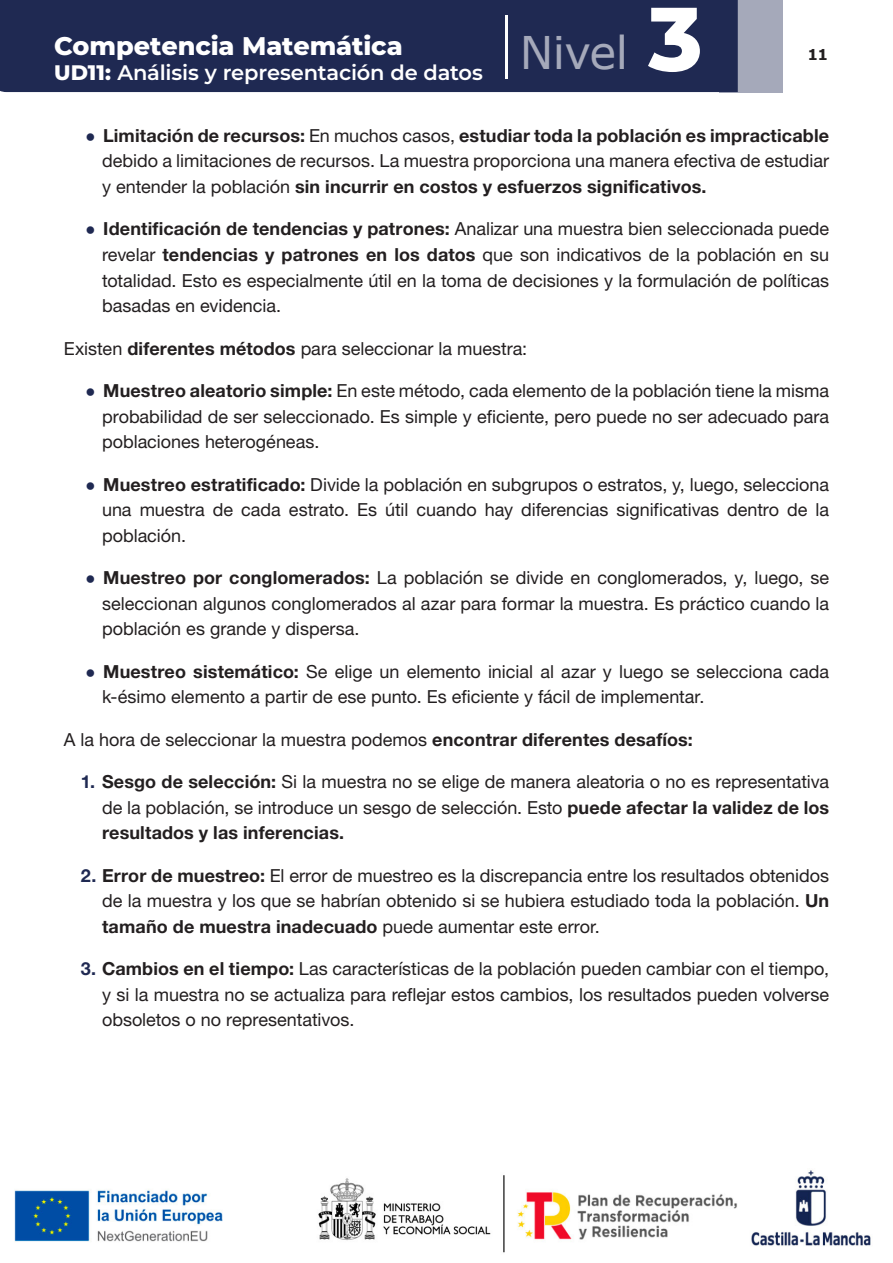
<style>
.page{position:relative;width:893px;height:1263px;background:#fff}
.page>*{position:absolute;margin:0;border:0;box-sizing:border-box;transform-origin:0 0}
.t1{font:45px "Verdana";letter-spacing:-.015em;color:#a5a9ba}
.t2{font:800 25.5px "Montserrat";letter-spacing:-.005em;color:#fff}
.t3{font:600 21px "Montserrat";letter-spacing:-.01em;color:#fff}
.PUNTO_PARRAFO_num{font:18px/25.5px "Helvetica Neue LT 55 Rm";color:#231f20;text-align:justify}
.t4{font:700 15px "Verdana";color:#231f20}
.s1{font-weight:800}
.s2{font-family:"Montserrat";font-weight:800;font-size:90px;color:#fff}
.s3{font-family:"Verdana";font-weight:700;font-size:15px;color:#1f2952}
.s4{font-family:"Helvetica Neue LT 75 Bd"}
.s5{font-family:"Helvetica Neue LT 75 Bd";color:#1f2952}
</style>
<div class="page">
<img style="left:14px;top:1170px;width:857px;height:83px">
<div style="left:719px;top:0;width:63px;height:92px;background:#a5a9ba"></div>
<div style="left:0;top:0;width:738px;height:92px;background:#1f2952"></div>
<hr style="left:505px;top:16px;width:2px;height:63px;background:#fff">
<h2 class="t2" style="left:54px;top:27px;width:350px">Competencia Matemática</h2>
<p class="t3" style="left:54px;top:58px;width:430px"><span class="s1">UD11:</span> Análisis y representación de datos</p>
<h1 class="t1" style="left:520px;top:22px;width:184px">Nivel <span class="s2">3</span></h1>
<p class="t4" style="left:807px;top:44px;width:22px">11</p>
<p class="PUNTO_PARRAFO_num" style="left:102px;top:122px;width:729px;text-indent:-17px"><span class="s3">•</span> <span class="s4">Limitación de recursos:</span> En muchos casos, <span class="s4">estudiar toda la población es impracticable </span>debido a limitaciones de recursos. La muestra proporciona una manera efectiva de estudiar y entender la población <span class="s4">sin incurrir en costos y esfuerzos significativos.</span></p>
<p class="PUNTO_PARRAFO_num" style="left:102px;top:216px;width:729px;text-indent:-17px"><span class="s3">•</span> <span class="s4">Identificación de tendencias y patrones:</span> Analizar una muestra bien seleccionada puede revelar <span class="s4">tendencias y patrones en los datos</span> que son indicativos de la población en su totalidad. Esto es especialmente útil en la toma de decisiones y la formulación de políticas basadas en evidencia.</p>
<p class="PUNTO_PARRAFO_num" style="left:64px;top:335px;width:465px">Existen <span class="s4">diferentes métodos</span> para seleccionar la muestra:</p>
<p class="PUNTO_PARRAFO_num" style="left:102px;top:377px;width:729px;text-indent:-17px"><span class="s3">•</span> <span class="s4">Muestreo aleatorio simple:</span> En este método, cada elemento de la población tiene la misma probabilidad de ser seleccionado. Es simple y eficiente, pero puede no ser adecuado para poblaciones heterogéneas.</p>
<p class="PUNTO_PARRAFO_num" style="left:102px;top:471px;width:729px;text-indent:-17px"><span class="s3">•</span> <span class="s4">Muestreo estratificado:</span> Divide la población en subgrupos o estratos, y, luego, selecciona una muestra de cada estrato. Es útil cuando hay diferencias significativas dentro de la población.</p>
<p class="PUNTO_PARRAFO_num" style="left:102px;top:564px;width:729px;text-indent:-17px"><span class="s3">•</span> <span class="s4">Muestreo por conglomerados:</span> La población se divide en conglomerados, y, luego, se seleccionan algunos conglomerados al azar para formar la muestra. Es práctico cuando la población es grande y dispersa.</p>
<p class="PUNTO_PARRAFO_num" style="left:102px;top:658px;width:729px;text-indent:-17px"><span class="s3">•</span> <span class="s4">Muestreo sistemático:</span> Se elige un elemento inicial al azar y luego se selecciona cada k-ésimo elemento a partir de ese punto. Es eficiente y fácil de implementar.</p>
<p class="PUNTO_PARRAFO_num" style="left:64px;top:726px;width:631px">A la hora de seleccionar la muestra podemos <span class="s4">encontrar diferentes desafíos:</span></p>
<p class="PUNTO_PARRAFO_num" style="left:102px;top:768px;width:729px;text-indent:-21px"><span class="s5">1.</span> <span class="s4">Sesgo de selección:</span> Si la muestra no se elige de manera aleatoria o no es representativa de la población, se introduce un sesgo de selección. Esto <span class="s4">puede afectar la validez de los resultados y las inferencias.</span></p>
<p class="PUNTO_PARRAFO_num" style="left:102px;top:862px;width:729px;text-indent:-21px"><span class="s5">2.</span> <span class="s4">Error de muestreo:</span> El error de muestreo es la discrepancia entre los resultados obtenidos de la muestra y los que se habrían obtenido si se hubiera estudiado toda la población. <span class="s4">Un tamaño de muestra inadecuado</span> puede aumentar este error.</p>
<p class="PUNTO_PARRAFO_num" style="left:102px;top:955px;width:729px;text-indent:-21px"><span class="s5">3.</span> <span class="s4">Cambios en el tiempo:</span> Las características de la población pueden cambiar con el tiempo, y si la muestra no se actualiza para reflejar estos cambios, los resultados pueden volverse obsoletos o no representativos.</p>
</div>
